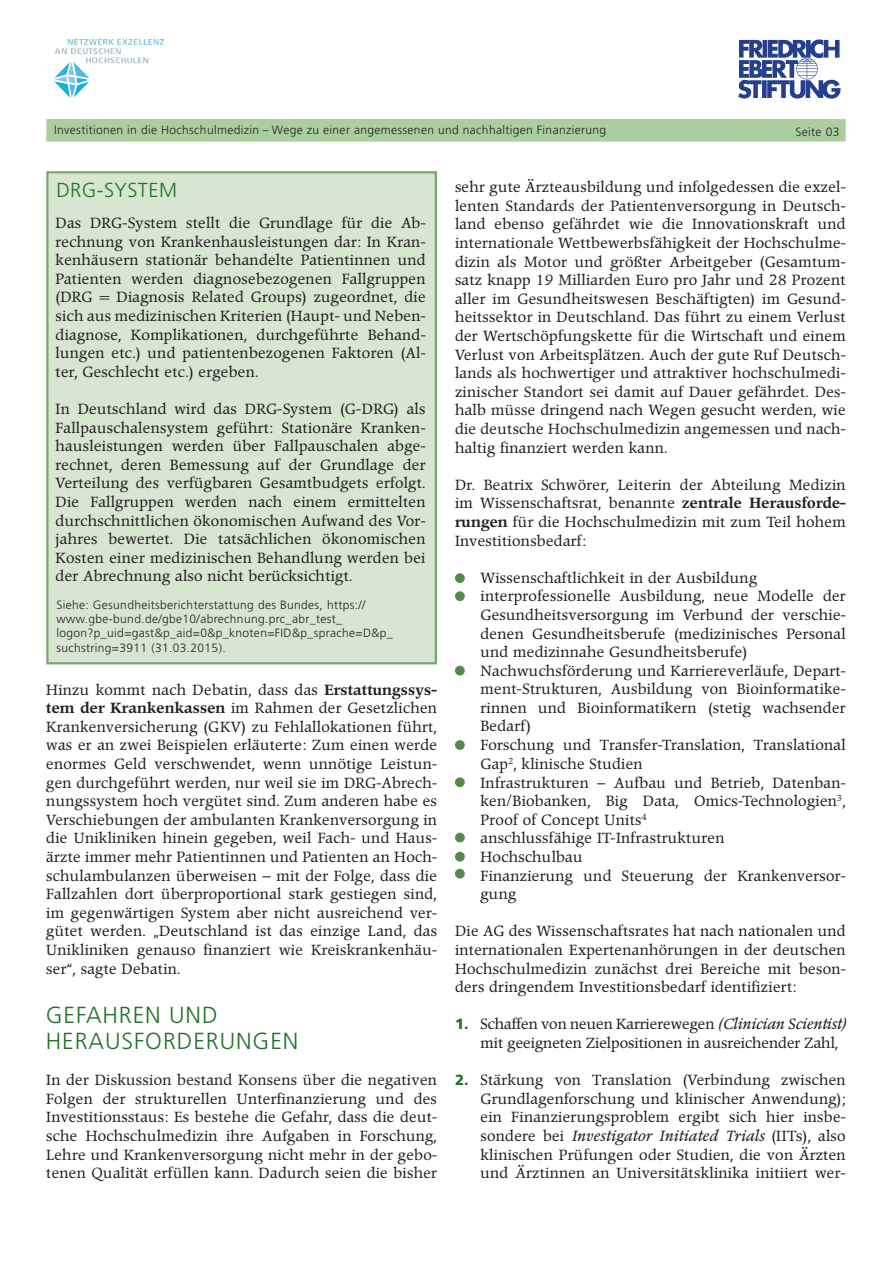
<style>
.page{position:relative;width:893px;height:1263px;background:#fff}
.page>*{position:absolute;margin:0;border:0;box-sizing:border-box;transform-origin:0 0}
.t1{font:300 23.25px/25.5px "Frutiger";letter-spacing:.04em;color:#23722b}
.t2{font:300 20.25px "Frutiger";color:#23722b}
.t3{font:900 14.7px "Frutiger";color:#23722b}
.t4{font:14.55px/18.6px "Poppl Pontifex BE";letter-spacing:.02em;color:#231f20;text-align:justify}
.t5{font:14.55px/18.6px "Poppl Pontifex BE";color:#231f20}
.t6{font:300 12px/14.4px "Frutiger";letter-spacing:.03em;color:#231f20}
.s1{font-weight:500}
.s2{font-style:italic}
</style>
<div class="page">
<img style="left:738px;top:39px;width:103px;height:60px">
<img style="left:54px;top:39px;width:111px;height:59px">
<div style="left:46px;top:119px;width:800px;height:23px;background:#aace9e"></div>
<div style="left:46px;top:171px;width:391px;height:493px;background:#d6e6d0;border:2px solid #7ea474"></div>
<div style="left:455px;top:573px;width:10px;height:10px;background:#54894b;border-radius:50%"></div>
<div style="left:455px;top:591px;width:10px;height:10px;background:#54894b;border-radius:50%"></div>
<div style="left:455px;top:666px;width:10px;height:9px;background:#54894b;border-radius:50%"></div>
<div style="left:455px;top:740px;width:10px;height:10px;background:#54894b;border-radius:50%"></div>
<div style="left:455px;top:833px;width:10px;height:9px;background:#54894b;border-radius:50%"></div>
<div style="left:455px;top:777px;width:10px;height:10px;background:#54894b;border-radius:50%"></div>
<div style="left:455px;top:852px;width:10px;height:9px;background:#54894b;border-radius:50%"></div>
<div style="left:455px;top:869px;width:10px;height:9px;background:#54894b;border-radius:50%"></div>
<p class="t6" style="left:54px;top:123px;width:553px">Investitionen in die Hochschulmedizin – Wege zu einer angemessenen und nachhaltigen Finanzierung</p>
<p class="t6" style="left:795px;top:125px;width:45px">Seite 03</p>
<p class="t4" style="left:455px;top:178px;width:392px">sehr gute Ärzteausbildung und infolgedessen die exzel&shy;lenten Standards der Patientenversorgung in Deutsch&shy;land ebenso gefährdet wie die Innovationskraft und internationale Wettbewerbsfähigkeit der Hochschulme&shy;dizin als Motor und größter Arbeitgeber (Gesamtum&shy;satz knapp 19 Milliarden Euro pro Jahr und 28 Prozent aller im Gesundheitswesen Beschäftigten) im Gesund&shy;heitssektor in Deutschland. Das führt zu einem Verlust der Wertschöpfungskette für die Wirtschaft und einem Verlust von Arbeitsplätzen. Auch der gute Ruf Deutsch&shy;lands als hochwertiger und attraktiver hochschulmedi&shy;zinischer Standort sei damit auf Dauer gefährdet. Des&shy;halb müsse dringend nach Wegen gesucht werden, wie die deutsche Hochschulmedizin angemessen und nach&shy;haltig finanziert werden kann.</p>
<p class="t4" style="left:455px;top:476px;width:392px">Dr. Beatrix Schwörer, Leiterin der Abteilung Medizin im Wissenschaftsrat, benannte <span class="s1">zentrale Herausforde&shy;rungen</span> für die Hochschulmedizin mit zum Teil hohem Investitionsbedarf:</p>
<p class="t4" style="left:480px;top:569px;width:367px;text-align:left">Wissenschaftlichkeit in der Ausbildung interprofessionelle Ausbildung, neue Modelle der Gesundheitsversorgung im Verbund der verschie&shy;denen Gesundheitsberufe (medizinisches Personal und medizinnahe Gesundheitsberufe)<br>Nachwuchsförderung und Karriereverläufe, Depart&shy;ment-Strukturen, Ausbildung von Bioinformatike&shy;rinnen und Bioinformatikern (stetig wachsender Bedarf)<br>Forschung und Transfer-Translation, Translational Gap<sup>2</sup>, klinische Studien<br>Infrastrukturen – Aufbau und Betrieb, Datenban&shy;ken/Biobanken, Big Data, Omics-Technologien<sup>3</sup>, Proof of Concept Units<sup>4<br></sup>anschlussfähige IT-Infrastrukturen<br>Hochschulbau<br>Finanzierung und Steuerung der Krankenversor&shy;gung</p>
<p class="t4" style="left:455px;top:922px;width:392px">Die AG des Wissenschaftsrates hat nach nationalen und internationalen Expertenanhörungen in der deutschen Hochschulmedizin zunächst drei Bereiche mit beson&shy;ders dringendem Investitionsbedarf identifiziert:</p>
<p class="t5" style="left:480px;top:1015px;width:367px">Schaffen von neuen Karrierewegen <span class="s2">(Clinician Scientist) </span>mit geeigneten Zielpositionen in ausreichender Zahl,</p>
<p class="t4" style="left:480px;top:1071px;width:367px">Stärkung von Translation (Verbindung zwischen Grundlagenforschung und klinischer Anwendung); ein Finanzierungsproblem ergibt sich hier insbe&shy;sondere bei <span class="s2">Investigator Initiated Trials</span> (IITs), also klinischen Prüfungen oder Studien, die von Ärzten und Ärztinnen an Universitätsklinika initiiert wer-</p>
<h2 class="t2" style="left:56px;top:179px;width:14px">DRG</h2>
<h2 class="t2" style="left:97px;top:179px;width:66px">-System</h2>
<p class="t4" style="left:56px;top:214px;width:371px">Das DRG-System stellt die Grundlage für die Ab&shy;rechnung von Krankenhausleistungen dar: In Kran&shy;kenhäusern stationär behandelte Patientinnen und Patienten werden diagnosebezogenen Fallgruppen (DRG = Diagnosis Related Groups) zugeordnet, die sich aus medizinischen Kriterien (Haupt- und Neben&shy;diagnose, Komplikationen, durchgeführte Behand&shy;lungen etc.) und patientenbezogenen Faktoren (Al&shy;ter, Geschlecht etc.) ergeben.</p>
<p class="t4" style="left:56px;top:400px;width:371px">In Deutschland wird das DRG-System (G-DRG) als Fallpauschalensystem geführt: Stationäre Kranken&shy;hausleistungen werden über Fallpauschalen abge&shy;rechnet, deren Bemessung auf der Grundlage der Verteilung des verfügbaren Gesamtbudgets erfolgt.<br>Die Fallgruppen werden nach einem ermittelten durchschnittlichen ökonomischen Aufwand des Vor&shy;jahres bewertet. Die tatsächlichen ökonomischen Kosten einer medizinischen Behandlung werden bei der Abrechnung also nicht berücksichtigt.</p>
<p class="t6" style="left:56px;top:597px;width:338px">Siehe: Gesundheitsberichterstattung des Bundes, https:// www.gbe-bund.de/gbe10/abrechnung.prc_abr_test_ logon?p_uid=gast&amp;p_aid=0&amp;p_knoten=FID&amp;p_sprache=D&amp;p_ suchstring=3911 (31.03.2015).</p>
<p class="t4" style="left:46px;top:681px;width:392px">Hinzu kommt nach Debatin, dass das <span class="s1">Erstattungssys&shy;tem der Krankenkassen</span> im Rahmen der Gesetzlichen Krankenversicherung (GKV) zu Fehlallokationen führt, was er an zwei Beispielen erläuterte: Zum einen werde enormes Geld verschwendet, wenn unnötige Leistun&shy;gen durchgeführt werden, nur weil sie im DRG-Abrech&shy;nungssystem hoch vergütet sind. Zum anderen habe es Verschiebungen der ambulanten Krankenversorgung in die Unikliniken hinein gegeben, weil Fach- und Haus&shy;ärzte immer mehr Patientinnen und Patienten an Hoch&shy;schulambulanzen überweisen – mit der Folge, dass die Fallzahlen dort überproportional stark gestiegen sind, im gegenwärtigen System aber nicht ausreichend ver&shy;gütet werden. „Deutschland ist das einzige Land, das Unikliniken genauso finanziert wie Kreiskrankenhäu&shy;ser“, sagte Debatin.</p>
<h1 class="t1" style="left:46px;top:1003px;width:254px">Gefahren und<br>Herausforderungen</h1>
<p class="t3" style="left:455px;top:1014px;width:15px">1.</p>
<p class="t3" style="left:455px;top:1071px;width:15px">2.</p>
<p class="t4" style="left:46px;top:1071px;width:392px">In der Diskussion bestand Konsens über die negativen Folgen der strukturellen Unterfinanzierung und des Investitionsstaus: Es bestehe die Gefahr, dass die deut&shy;sche Hochschulmedizin ihre Aufgaben in Forschung, Lehre und Krankenversorgung nicht mehr in der gebo&shy;tenen Qualität erfüllen kann. Dadurch seien die bisher</p>
</div>
